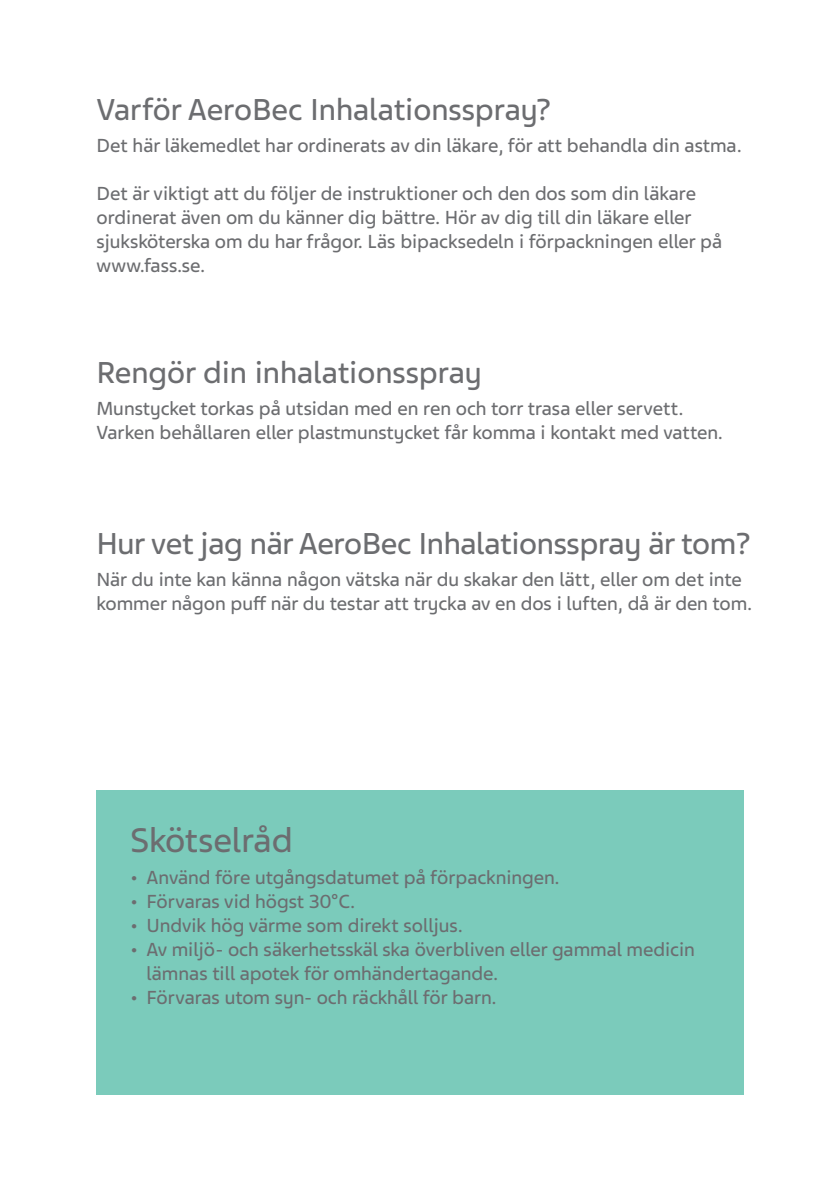
<style>
.page{position:relative;width:840px;height:1191px;background:#fff}
.page>*{position:absolute;margin:0;border:0;box-sizing:border-box;transform-origin:0 0}
.t1{font:36px "Teva Sans";color:#6c6d70}
.t2{font:32px "Teva Sans";letter-spacing:-.005em;color:#6c6d70}
.t3{font:20px/24px "Teva Sans";color:#6c6d70}
</style>
<div class="page">
<div style="left:96px;top:789px;width:647px;height:305px;background:#7bcbbb"></div>
<p class="t2" style="left:96px;top:91px;width:456px">Varför AeroBec Inhalationsspray?</p>
<p class="t3" style="left:96px;top:134px;width:646px">Det här läkemedlet har ordinerats av din läkare, för att behandla din astma.</p>
<p class="t3" style="left:96px;top:182px;width:627px">Det är viktigt att du följer de instruktioner och den dos som din läkare ordinerat även om du känner dig bättre. Hör av dig till din läkare eller sjuksköterska om du har frågor. Läs bipacksedeln i förpackningen eller på www.fass.se.</p>
<p class="t2" style="left:96px;top:353px;width:386px">Rengör din inhalationsspray</p>
<p class="t3" style="left:96px;top:396px;width:627px">Munstycket torkas på utsidan med en ren och torr trasa eller servett.<br>Varken behållaren eller plastmunstycket får komma i kontakt med vatten.</p>
<p class="t2" style="left:96px;top:524px;width:655px">Hur vet jag när AeroBec Inhalationsspray är tom?</p>
<p class="t3" style="left:96px;top:567px;width:656px">När du inte kan känna någon vätska när du skakar den lätt, eller om det inte kommer någon puff när du testar att trycka av en dos i luften, då är den tom.</p>
<p class="t1" style="left:130px;top:819px;width:163px">Skötselråd</p>
<p class="t3" style="left:130px;top:865px;width:430px">• Använd före utgångsdatumet på förpackningen.</p>
<p class="t3" style="left:130px;top:889px;width:226px">• Förvaras vid högst 30°C.</p>
<p class="t3" style="left:130px;top:913px;width:333px">• Undvik hög värme som direkt solljus.</p>
<p class="t3" style="left:130px;top:937px;width:565px">• Av miljö- och säkerhetsskäl ska överbliven eller gammal medicin</p>
<p class="t3" style="left:146px;top:961px;width:353px">lämnas till apotek för omhändertagande.</p>
<p class="t3" style="left:130px;top:985px;width:367px">• Förvaras utom syn- och räckhåll för barn.</p>
</div>
